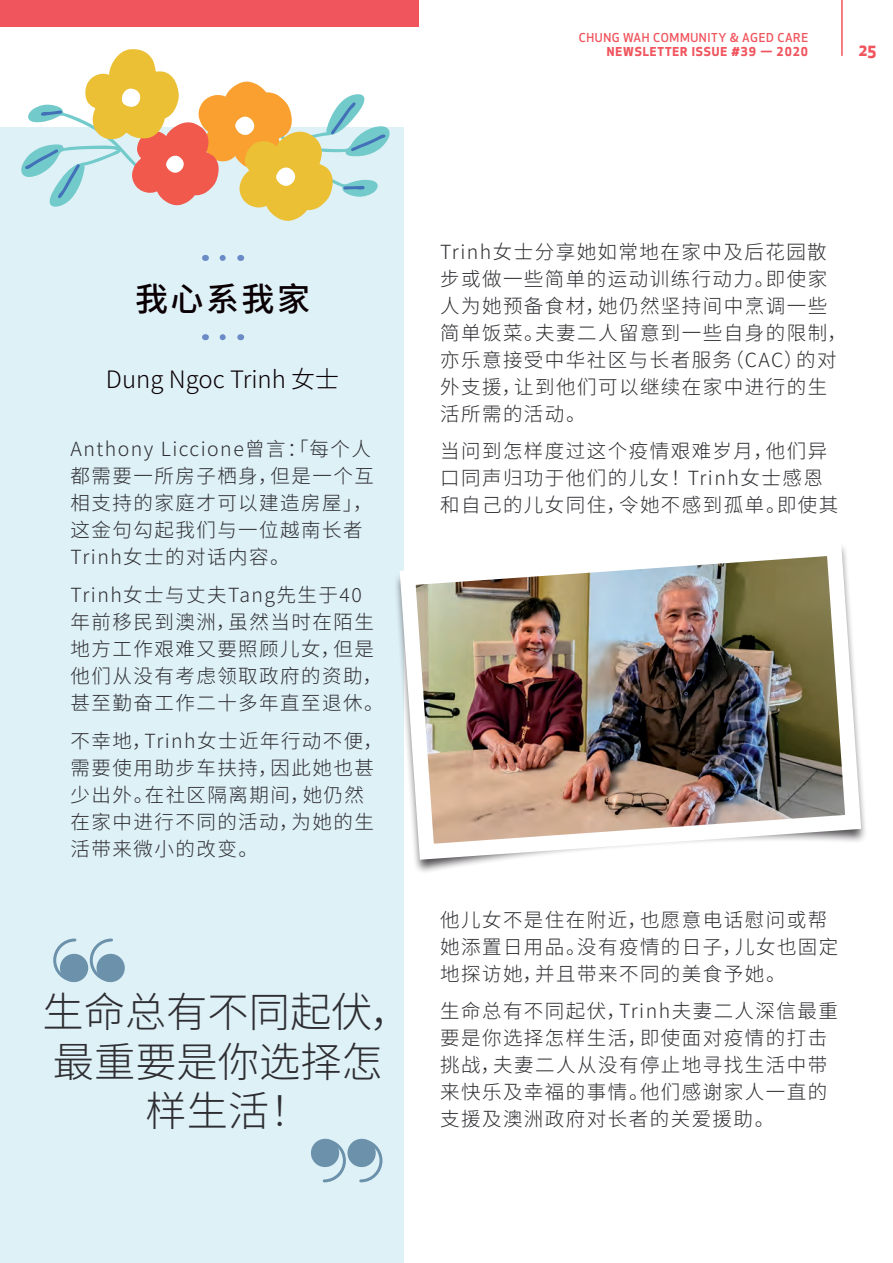
<style>
.page{position:relative;width:893px;height:1263px;background:#fff}
.page>*{position:absolute;margin:0;border:0;box-sizing:border-box;transform-origin:0 0}
.t1{font:300 41.25px/49.5px "Source Han Sans CN";color:#2e2e32;text-align:center}
.t2{font:500 33px "Source Han Sans CN";letter-spacing:.075em;color:#0a0004}
.t3{font:300 24px "Source Han Sans CN";color:#0a0004}
.t4{font:300 19.5px/27px "Source Han Sans CN";letter-spacing:.075em;color:#2e2e32}
.t5{font:700 16.5px "Apex New";color:#f0545d}
.t6{font:500 12px "Apex New";letter-spacing:.05em;color:#f0545d}
.t7{font:700 12px "Apex New";letter-spacing:.075em;color:#f0545d}
</style>
<div class="page">
<div style="left:0;top:128px;width:403px;height:1135px;background:#def1f7"></div>
<svg style="left:223px;top:255px;width:3px;height:6px"></svg>
<svg style="left:223px;top:334px;width:3px;height:6px"></svg>
<div style="left:60px;top:954px;width:28px;height:28px;background:#6c92ab;border-radius:50%"></div>
<svg style="left:53px;top:938px;width:25px;height:45px"></svg>
<div style="left:97px;top:954px;width:28px;height:28px;background:#6c92ab;border-radius:50%"></div>
<svg style="left:88px;top:938px;width:27px;height:45px"></svg>
<div style="left:347px;top:1139px;width:29px;height:28px;background:#6c92ab;border-radius:50%"></div>
<svg style="left:358px;top:1138px;width:25px;height:45px"></svg>
<div style="left:311px;top:1139px;width:28px;height:28px;background:#6c92ab;border-radius:50%"></div>
<svg style="left:321px;top:1138px;width:25px;height:45px"></svg>
<div style="left:394px;top:542px;width:473px;height:333px;background:#fff"></div>
<img style="left:394px;top:532px;width:471px;height:336px">
<svg style="left:19px;top:49px;width:373px;height:172px"></svg>
<hr style="left:841px;top:0;width:2px;height:56px;background:#f0545d">
<div style="left:0;top:0;width:419px;height:27px;background:#f0545d"></div>
<p class="t6" style="left:579px;top:30px;width:231px">CHUNG WAH COMMUNITY &amp; AGED CARE</p>
<p class="t7" style="left:607px;top:43px;width:203px">NEWSLETTER ISSUE #39 — 2020</p>
<p class="t5" style="left:858px;top:38px;width:19px">25</p>
<h2 class="t2" style="left:135px;top:280px;width:176px">我心系我家</h2>
<p class="t3" style="left:106px;top:365px;width:235px">Dung Ngoc Trinh 女士</p>
<p class="t4" style="left:71px;top:436px;width:305px">Anthony Liccione曾言：「每个人都需要一所房子栖身，但是一个互相支持的家庭才可以建造房屋」，这金句勾起我们与一位越南长者<br>Trinh女士的对话内容。</p>
<p class="t4" style="left:71px;top:582px;width:315px">Trinh女士与丈夫Tang先生于40年前移民到澳洲，虽然当时在陌生地方工作艰难又要照顾儿女，但是他们从没有考虑领取政府的资助，甚至勤奋工作二十多年直至退休。</p>
<p class="t4" style="left:71px;top:727px;width:314px">不幸地，Trinh女士近年行动不便，需要使用助步车扶持，因此她也甚少出外。在社区隔离期间，她仍然在家中进行不同的活动，为她的生活带来微小的改变。</p>
<h1 class="t1" style="left:43px;top:988px;width:370px">生命总有不同起伏，最重要是你选择怎样生活！</h1>
<p class="t4" style="left:440px;top:238px;width:408px">Trinh女士分享她如常地在家中及后花园散步或做一些简单的运动训练行动力。即使家人为她预备食材，她仍然坚持间中烹调一些简单饭菜。夫妻二人留意到一些自身的限制，亦乐意接受中华社区与长者服务（CAC）的对外支援，让到他们可以继续在家中进行的生活所需的活动。</p>
<p class="t4" style="left:440px;top:438px;width:400px">当问到怎样度过这个疫情艰难岁月，他们异口同声归功于他们的儿女！Trinh女士感恩和自己的儿女同住，令她不感到孤单。即使其</p>
<p class="t4" style="left:440px;top:906px;width:400px">他儿女不是住在附近，也愿意电话慰问或帮她添置日用品。没有疫情的日子，儿女也固定地探访她，并且带来不同的美食予她。</p>
<p class="t4" style="left:440px;top:998px;width:399px">生命总有不同起伏，Trinh夫妻二人深信最重要是你选择怎样生活，即使面对疫情的打击挑战，夫妻二人从没有停止地寻找生活中带来快乐及幸福的事情。他们感谢家人一直的支援及澳洲政府对长者的关爱援助。</p>
</div>
